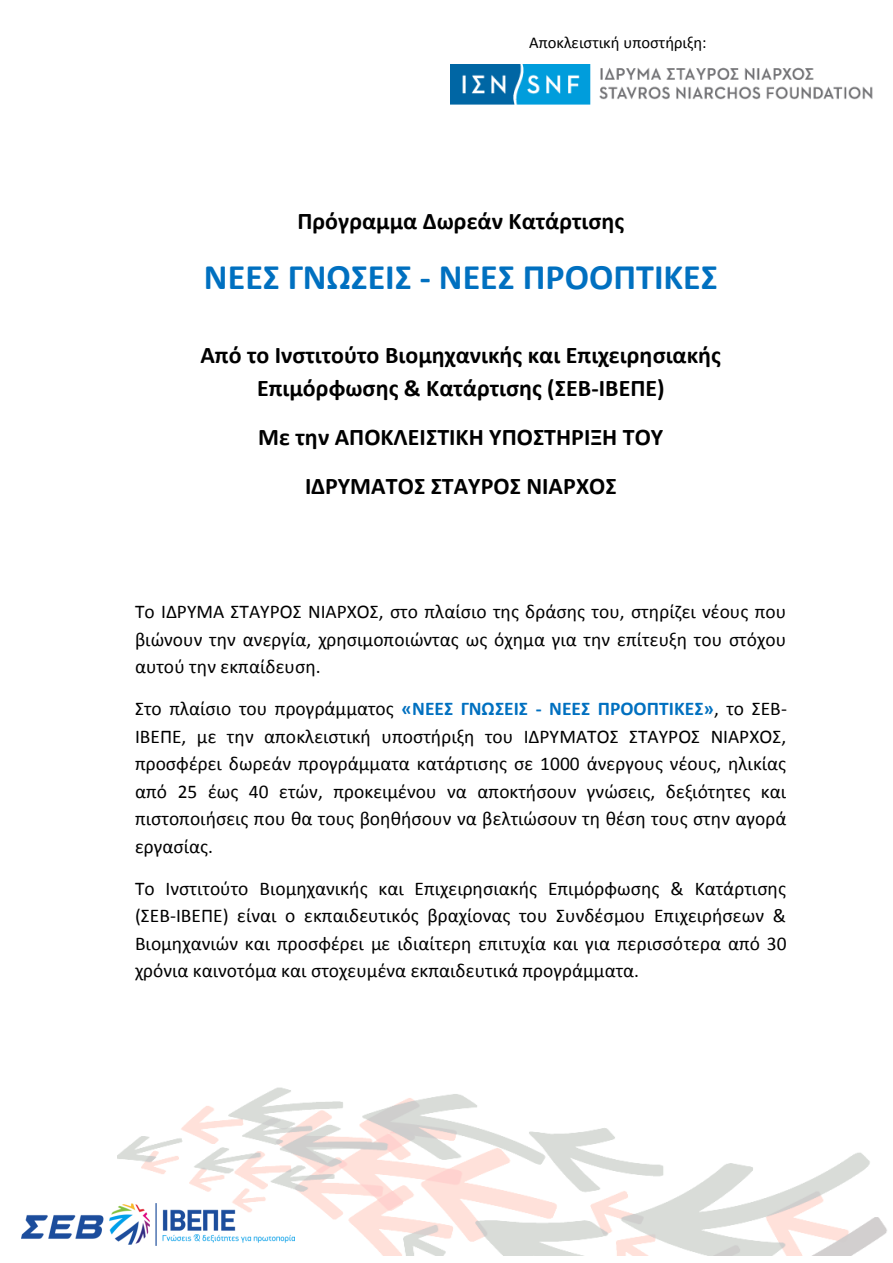
<style>
.page{position:relative;width:893px;height:1263px;background:#fff}
.page>*{position:absolute;margin:0;border:0;box-sizing:border-box;transform-origin:0 0}
.t1{font:700 36px "Calibri";color:#0070c0}
.t2{font:700 24px/33.6px "Calibri";color:#000;text-align:center}
.t3{font:19.5px/27.3px "Calibri";color:#000;text-align:justify}
.t4{font:16.5px "Calibri";color:#000}
.s1{font-weight:700;color:#0070c0}
</style>
<div class="page">
<img style="left:450px;top:64px;width:423px;height:41px">
<img style="left:117px;top:1087px;width:770px;height:169px">
<img style="left:21px;top:1203px;width:273px;height:42px">
<p class="t4" style="left:529px;top:35px;width:179px">Αποκλειστική υποστήριξη:</p>
<p class="t2" style="left:297px;top:206px;width:328px">Πρόγραμμα Δωρεάν Κατάρτισης</p>
<p class="t1" style="left:204px;top:262px;width:515px">ΝΕΕΣ ΓΝΩΣΕΙΣ - ΝΕΕΣ ΠΡΟΟΠΤΙΚΕΣ</p>
<p class="t2" style="left:200px;top:340px;width:522px">Από το Ινστιτούτο Βιομηχανικής και Επιχειρησιακής<br>Επιμόρφωσης &amp; Κατάρτισης (ΣΕΒ-ΙΒΕΠΕ)</p>
<p class="t2" style="left:258px;top:422px;width:407px">Με την ΑΠΟΚΛΕΙΣΤΙΚΗ ΥΠΟΣΤΗΡΙΞΗ ΤΟΥ</p>
<p class="t2" style="left:305px;top:471px;width:313px">ΙΔΡΥΜΑΤΟΣ ΣΤΑΥΡΟΣ ΝΙΑΡΧΟΣ</p>
<p class="t3" style="left:135px;top:600px;width:653px">Το ΙΔΡΥΜΑ ΣΤΑΥΡΟΣ ΝΙΑΡΧΟΣ, στο πλαίσιο της δράσης του, στηρίζει νέους που βιώνουν την ανεργία, χρησιμοποιώντας ως όχημα για την επίτευξη του στόχου αυτού την εκπαίδευση.</p>
<p class="t3" style="left:135px;top:697px;width:653px">Στο πλαίσιο του προγράμματος <span class="s1">«ΝΕΕΣ ΓΝΩΣΕΙΣ - ΝΕΕΣ ΠΡΟΟΠΤΙΚΕΣ»</span>, το ΣΕΒ-ΙΒΕΠΕ, με την αποκλειστική υποστήριξη του ΙΔΡΥΜΑΤΟΣ ΣΤΑΥΡΟΣ ΝΙΑΡΧΟΣ, προσφέρει δωρεάν προγράμματα κατάρτισης σε 1000 άνεργους νέους, ηλικίας από 25 έως 40 ετών, προκειμένου να αποκτήσουν γνώσεις, δεξιότητες και πιστοποιήσεις που θα τους βοηθήσουν να βελτιώσουν τη θέση τους στην αγορά εργασίας.</p>
<p class="t3" style="left:135px;top:876px;width:653px">Το Ινστιτούτο Βιομηχανικής και Επιχειρησιακής Επιμόρφωσης &amp; Κατάρτισης (ΣΕΒ-ΙΒΕΠΕ) είναι ο εκπαιδευτικός βραχίονας του Συνδέσμου Επιχειρήσεων &amp; Βιομηχανιών και προσφέρει με ιδιαίτερη επιτυχία και για περισσότερα από 30 χρόνια καινοτόμα και στοχευμένα εκπαιδευτικά προγράμματα.</p>
</div>
